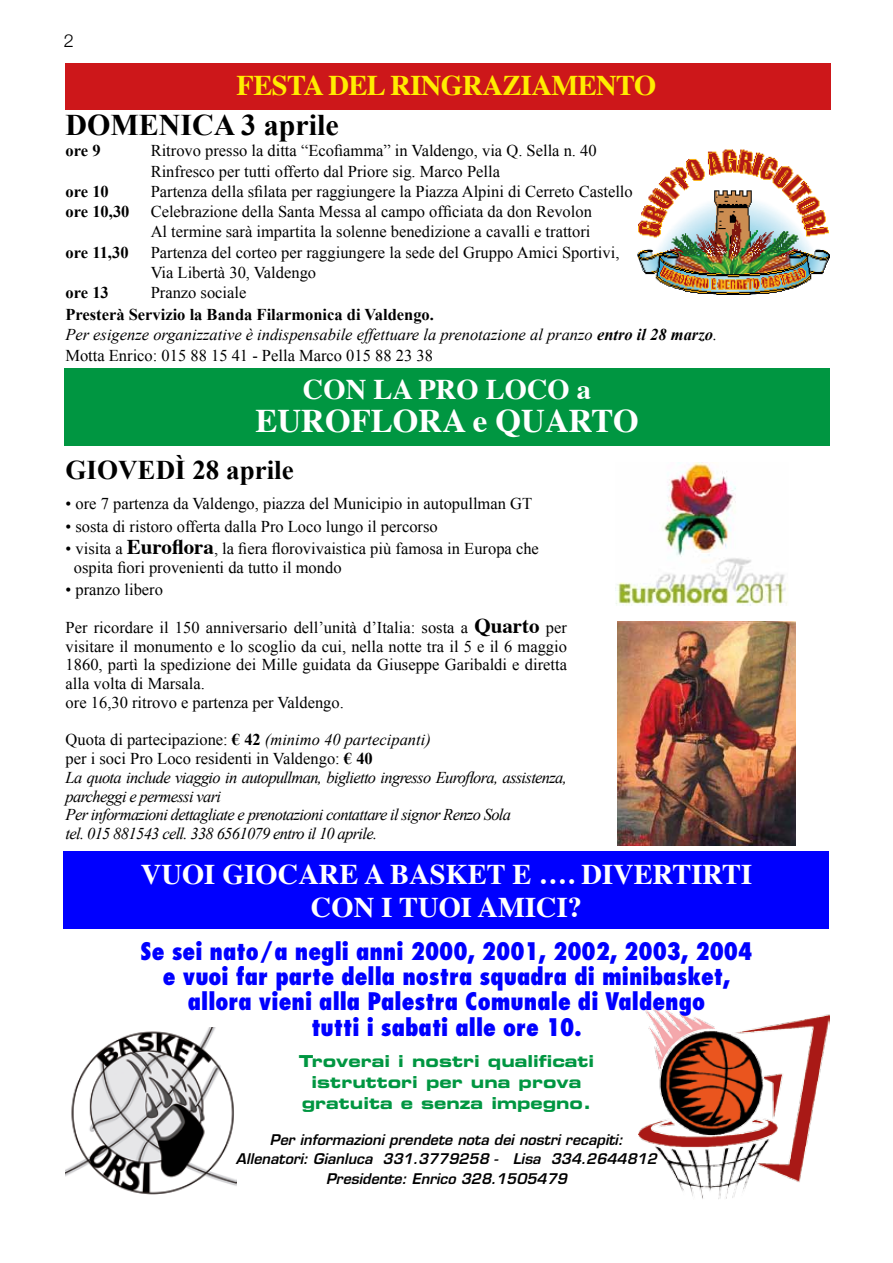
<style>
.page{position:relative;width:893px;height:1263px;background:#fff}
.page>*{position:absolute;margin:0;border:0;box-sizing:border-box;transform-origin:0 0}
.t1{font:700 33px "Times";color:#fff}
.t2{font:700 30px "Times New Roman";color:#000}
.t3{font:700 28.5px/33px "Times";color:#fff;text-align:center}
.t4{font:700 28.5px "Times";letter-spacing:-.02em;color:#ffed00}
.t5{font:700 27px "Times New Roman";color:#000}
.t6{font:800 condensed 23.55px/25.3px "Futura LT";color:#00f;text-align:center}
.t7{font:300 18px "Helvetica Neue";color:#000}
.t8{font:16.5px/18.8px "Times New Roman";color:#000}
.t9{font:italic 16.5px/18.8px "Times New Roman";letter-spacing:-.04em;color:#000}
.t10{font:italic 16.5px/20.2px "Times New Roman";color:#000}
.t11{font:16.5px/21px "Eurostile LT Std Bold Ex 2";color:#009641;text-align:center}
.t12{font:700 16.5px "Times New Roman";color:#000}
.t13{font:italic 600 14.4px/19.4px "Eurostile LT Std";color:#000;text-align:center}
.s1{font-weight:700;font-style:normal}
.s2{font-weight:700}
.s3{font-style:normal}
.s4{font-family:"Times";font-weight:700;font-size:21px}
</style>
<div class="page">
<div style="left:65px;top:64px;width:766px;height:46px;background:#cd171a"></div>
<div style="left:64px;top:368px;width:765px;height:77px;background:#009641"></div>
<div style="left:63px;top:851px;width:766px;height:78px;background:#00f"></div>
<img style="left:618px;top:622px;width:177px;height:223px">
<img style="left:637px;top:149px;width:192px;height:145px">
<img style="left:615px;top:462px;width:173px;height:143px">
<img style="left:66px;top:1027px;width:171px;height:168px">
<img style="left:639px;top:1006px;width:190px;height:193px">
<p class="t7" style="left:64px;top:30px;width:12px">2</p>
<h3 class="t4" style="left:237px;top:58px;width:421px">FESTA DEL RINGRAZIAMENTO</h3>
<h2 class="t2" style="left:65px;top:104px;width:275px">DOMENICA 3 aprile</h2>
<p class="t12" style="left:66px;top:140px;width:36px">ore 9</p>
<p class="t8" style="left:151px;top:141px;width:448px;line-height:20.2px">Ritrovo presso la ditta “Ecofiamma” in Valdengo, via Q. Sella n. 40<br>Rinfresco per tutti offerto dal Priore sig. Marco Pella</p>
<p class="t12" style="left:66px;top:180px;width:45px">ore 10</p>
<p class="t8" style="left:151px;top:182px;width:484px">Partenza della sfilata per raggiungere la Piazza Alpini di Cerreto Castello</p>
<p class="t12" style="left:66px;top:200px;width:65px">ore 10,30</p>
<p class="t8" style="left:151px;top:201px;width:443px;line-height:20.2px">Celebrazione della Santa Messa al campo officiata da don Revolon<br>Al termine sarà impartita la solenne benedizione a cavalli e trattori</p>
<p class="t12" style="left:66px;top:241px;width:64px">ore 11,30</p>
<p class="t8" style="left:151px;top:242px;width:470px;line-height:20.2px">Partenza del corteo per raggiungere la sede del Gruppo Amici Sportivi,<br>Via Libertà 30, Valdengo</p>
<p class="t12" style="left:66px;top:281px;width:45px">ore 13</p>
<p class="t8" style="left:151px;top:283px;width:97px">Pranzo sociale</p>
<p class="t10" style="left:65px;top:304px;width:653px"><span class="s1">Presterà Servizio la Banda Filarmonica di Valdengo.<br></span>Per esigenze organizzative è indispensabile effettuare la prenotazione al pranzo <span class="s2">entro il 28 marzo</span>.<br><span class="s3">Motta Enrico: 015 88 15 41 - Pella Marco 015 88 23 38</span></p>
<h3 class="t3" style="left:303px;top:370px;width:290px">CON LA PRO LOCO a</h3>
<h1 class="t1" style="left:255px;top:389px;width:385px">EUROFLORA e QUARTO</h1>
<h3 class="t5" style="left:66px;top:451px;width:230px">GIOVEDÌ 28 aprile</h3>
<p class="t8" style="left:66px;top:494px;width:468px">• ore 7 partenza da Valdengo, piazza del Municipio in autopullman GT</p>
<p class="t8" style="left:66px;top:516px;width:374px">• sosta di ristoro offerta dalla Pro Loco lungo il percorso</p>
<p class="t8" style="left:74px;top:539px;width:467px;text-indent:-8px">• visita a <span class="s4">Euroflora</span>, la fiera florovivaistica più famosa in Europa che ospita fiori provenienti da tutto il mondo</p>
<p class="t8" style="left:66px;top:580px;width:99px">• pranzo libero</p>
<p class="t8" style="left:66px;top:618px;width:503px">Per ricordare il 150 anniversario dell’unità d’Italia: sosta a <span class="s4">Quarto</span> per visitare il monumento e lo scoglio da cui, nella notte tra il 5 e il 6 maggio 1860, partì la spedizione dei Mille guidata da Giuseppe Garibaldi e diretta alla volta di Marsala.<br>ore 16,30 ritrovo e partenza per Valdengo.</p>
<p class="t9" style="left:66px;top:730px;width:503px"><span class="s3">Quota di partecipazione:</span> <span class="s1">€ 42</span> (minimo 40 partecipanti)<br><span class="s3">per i soci Pro Loco residenti in Valdengo:</span> <span class="s1">€ 40<br></span>La quota include viaggio in autopullman, biglietto ingresso Euroflora, assistenza, parcheggi e permessi vari<br>Per informazioni dettagliate e prenotazioni contattare il signor Renzo Sola<br>tel. 015 881543 cell. 338 6561079 entro il 10 aprile.</p>
<h3 class="t3" style="left:141px;top:855px;width:613px">VUOI GIOCARE A BASKET E …. DIVERTIRTI<br>CON I TUOI AMICI?</h3>
<h3 class="t6" style="left:141px;top:938px;width:613px">Se sei nato/a negli anni 2000, 2001, 2002, 2003, 2004 e vuoi far parte della nostra squadra di minibasket, allora vieni alla Palestra Comunale di Valdengo<br>tutti i sabati alle ore 10.</h3>
<p class="t11" style="left:299px;top:1050px;width:297px">Troverai i nostri qualificati istruttori per una prova gratuita e senza impegno.</p>
<p class="t13" style="left:236px;top:1130px;width:423px">Per informazioni prendete nota dei nostri recapiti:<br>Allenatori: Gianluca 331.3779258 - Lisa 334.2644812<br>Presidente: Enrico 328.1505479</p>
</div>
